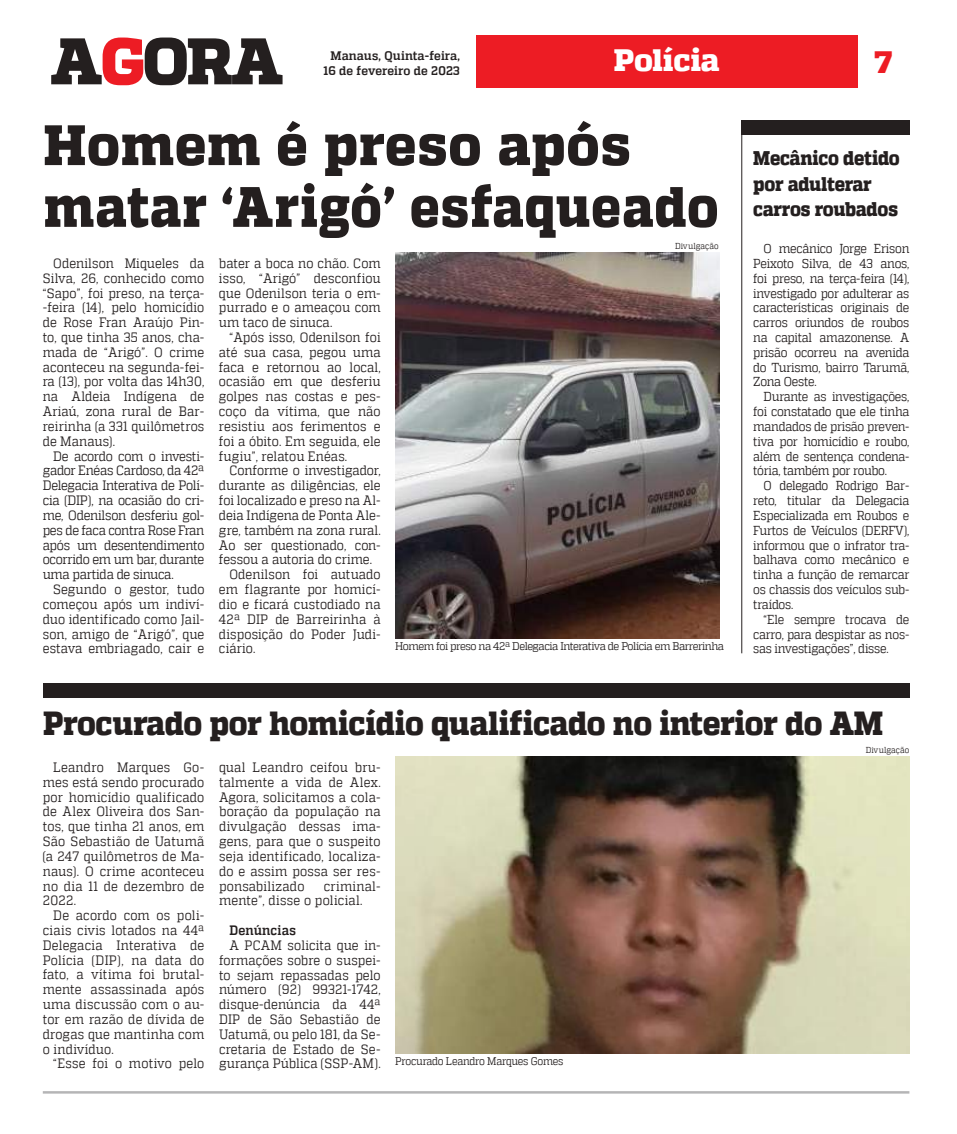
<style>
.page{position:relative;width:957px;height:1134px;background:#fff}
.page>*{position:absolute;margin:0;border:0;box-sizing:border-box;transform-origin:0 0}
.t1{font:800 56.88px/61.8px "MW Quadon";letter-spacing:.015em;color:#241f1f;scale:.94 1}
.t2{font:800 33.38px "MW Quadon";letter-spacing:-.015em;color:#241f1f;scale:.91 1}
.t3{font:800 30.88px "MW Quadon";color:#fff}
.t4{font:800 30.88px "MW Quadon";color:#ed1c24}
.t5{font:800 19.75px/25.9px "MW Quadon";letter-spacing:-.015em;color:#241f1f;scale:.89 1}
.t6{font:13.62px/14.9px "MW Quadon";letter-spacing:.005em;color:#241f1f;text-align:justify;scale:.89 1}
.t7{font:700 13.62px "MW Quadon";letter-spacing:.02em;color:#241f1f;scale:.89 1}
.t8{font:13px/14.9px "MW Quadon";letter-spacing:-.025em;color:#241f1f;text-align:justify;scale:.89 1}
.t9{font:700 12.38px/14.9px "MW Quadon";letter-spacing:.01em;color:#241f1f;text-align:center;scale:.94 1}
.t10{font:11.12px "MW Quadon";letter-spacing:-.04em;color:#241f1f;scale:.93 1}
.t11{font:11.12px "MW Quadon";letter-spacing:-.04em;color:#241f1f;scale:.89 1}
.t12{font:8.62px "MW Quadon";letter-spacing:.01em;color:#241f1f;scale:.89 1}
</style>
<div class="page">
<img style="left:395px;top:253px;width:324px;height:385px">
<div style="left:476px;top:35px;width:381px;height:53px;background:#ed1c24"></div>
<svg style="left:51px;top:38px;width:231px;height:47px"></svg>
<hr style="left:43px;top:1091px;width:866px;height:2px;background:#b5b5b6">
<div style="left:43px;top:683px;width:866px;height:15px;background:#241f1f"></div>
<img style="left:395px;top:757px;width:514px;height:296px">
<div style="left:741px;top:120px;width:168px;height:14px;background:#241f1f"></div>
<hr style="left:741px;top:120px;width:1px;height:533px;background:#241f1f">
<p class="t9" style="left:323px;top:49px;width:147px">Manaus, Quinta-feira,<br>16 de fevereiro de 2023</p>
<h3 class="t3" style="left:614px;top:42px;width:107px">Polícia</h3>
<h3 class="t4" style="left:874px;top:44px;width:19px">7</h3>
<h1 class="t1" style="left:44px;top:116px;width:719px">Homem é preso após matar ‘Arigó’ esfaqueado</h1>
<p class="t12" style="left:675px;top:241px;width:51px">Divulgação</p>
<p class="t6" style="left:219px;top:256px;width:183px">bater a boca no chão. Com isso, “Arigó” desconfiou que Odenilson teria o em&shy;purrado e o ameaçou com um taco de sinuca.</p>
<p class="t6" style="left:219px;top:330px;width:183px;text-indent:10px">“Após isso, Odenilson foi até sua casa, pegou uma faca e retornou ao local, ocasião em que desferiu golpes nas costas e pes&shy;coço da vítima, que não resistiu aos ferimentos e foi a óbito. Em seguida, ele fugiu”, relatou Enéas.</p>
<p class="t6" style="left:229px;top:463px;width:171px">Conforme o investigador,</p>
<p class="t6" style="left:219px;top:478px;width:183px">durante as diligências, ele</p>
<p class="t6" style="left:219px;top:493px;width:183px">foi localizado e preso na Al-</p>
<p class="t6" style="left:219px;top:508px;width:183px">deia Indígena de Ponta Ale-</p>
<p class="t6" style="left:219px;top:522px;width:183px">gre, também na zona rural.</p>
<p class="t6" style="left:219px;top:537px;width:183px">Ao ser questionado, con-</p>
<p class="t6" style="left:219px;top:552px;width:174px">fessou a autoria do crime.</p>
<p class="t6" style="left:229px;top:567px;width:171px">Odenilson foi autuado</p>
<p class="t6" style="left:219px;top:582px;width:183px">em flagrante por homicí-</p>
<p class="t6" style="left:219px;top:597px;width:183px">dio e ficará custodiado na</p>
<p class="t6" style="left:219px;top:611px;width:183px">42ª DIP de Barreirinha à</p>
<p class="t6" style="left:219px;top:626px;width:183px">disposição do Poder Judi-</p>
<p class="t6" style="left:219px;top:641px;width:42px">ciário.</p>
<h3 class="t5" style="left:753px;top:145px;width:166px">Mecânico detido por adulterar carros roubados</h3>
<p class="t8" style="left:753px;top:241px;width:177px;text-indent:10px">O mecânico Jorge Erison Peixoto Silva, de 43 anos, foi preso, na terça-feira (14), investigado por adulterar as características originais de carros oriundos de roubos na capital amazonense. A prisão ocorreu na avenida do Turismo, bairro Tarumã, Zona Oeste.</p>
<p class="t8" style="left:753px;top:389px;width:177px;text-indent:10px">Durante as investigações, foi constatado que ele tinha mandados de prisão preven&shy;tiva por homicídio e roubo, além de sentença condena&shy;tória, também por roubo.</p>
<p class="t8" style="left:753px;top:478px;width:177px;text-indent:10px">O delegado Rodrigo Bar&shy;reto, titular da Delegacia Especializada em Roubos e Furtos de Veículos (DERFV), informou que o infrator tra&shy;balhava como mecânico e tinha a função de remarcar os chassis dos veículos sub&shy;traídos.</p>
<p class="t8" style="left:753px;top:612px;width:177px;text-align:right">“Ele sempre trocava de carro, para despistar as nos-</p>
<p class="t6" style="left:43px;top:256px;width:183px;text-indent:10px">Odenilson Miqueles da Silva, 26, conhecido como “Sapo”, foi preso, na terça--feira (14), pelo homicídio de Rose Fran Araújo Pin&shy;to, que tinha 35 anos, cha&shy;mada de “Arigó”. O crime aconteceu na segunda-fei&shy;ra (13), por volta das 14h30, na Aldeia Indígena de Ariaú, zona rural de Bar&shy;reirinha (a 331 quilômetros de Manaus).</p>
<p class="t6" style="left:43px;top:448px;width:183px;text-indent:10px">De acordo com o investi&shy;gador Enéas Cardoso, da 42ª Delegacia Interativa de Polí&shy;cia (DIP), na ocasião do cri&shy;me, Odenilson desferiu gol&shy;pes de faca contra Rose Fran após um desentendimento ocorrido em um bar, durante uma partida de sinuca.</p>
<p class="t6" style="left:43px;top:582px;width:183px;text-indent:10px">Segundo o gestor, tudo começou após um indiví&shy;duo identificado como Jail&shy;son, amigo de “Arigó”, que estava embriagado, cair e</p>
<p class="t10" style="left:395px;top:640px;width:355px">Homem foi preso na 42ª Delegacia Interativa de Polícia em Barrerinha</p>
<p class="t8" style="left:753px;top:641px;width:154px">sas investigações”, disse.</p>
<h2 class="t2" style="left:43px;top:704px;width:924px">Procurado por homicídio qualificado no interior do AM</h2>
<p class="t12" style="left:865px;top:745px;width:51px">Divulgação</p>
<p class="t6" style="left:43px;top:760px;width:183px;text-indent:10px">Leandro Marques Go&shy;mes está sendo procurado por homicídio qualificado de Alex Oliveira dos San&shy;tos, que tinha 21 anos, em São Sebastião de Uatumã (a 247 quilômetros de Ma&shy;naus). O crime aconteceu no dia 11 de dezembro de 2022.</p>
<p class="t6" style="left:43px;top:908px;width:183px;text-indent:10px">De acordo com os poli&shy;ciais civis lotados na 44ª Delegacia Interativa de Polícia (DIP), na data do fato, a vítima foi brutal&shy;mente assassinada após uma discussão com o au&shy;tor em razão de dívida de drogas que mantinha com o indivíduo.</p>
<p class="t6" style="left:53px;top:1056px;width:171px">“Esse foi o motivo pelo</p>
<p class="t6" style="left:219px;top:760px;width:183px">qual Leandro ceifou bru&shy;talmente a vida de Alex.<br>Agora, solicitamos a cola&shy;boração da população na divulgação dessas ima&shy;gens, para que o suspeito seja identificado, localiza&shy;do e assim possa ser res&shy;ponsabilizado</p>
<p class="t6" style="left:219px;top:878px;width:183px;text-indent:105px">criminal&shy;mente”, disse o policial.</p>
<p class="t7" style="left:229px;top:922px;width:76px">Denúncias</p>
<p class="t6" style="left:219px;top:937px;width:183px;text-indent:10px">A PCAM solicita que in&shy;formações sobre o suspei&shy;to sejam repassadas pelo número (92) 99321-1742, disque-denúncia da 44ª DIP de São Sebastião de Uatumã, ou pelo 181, da Se&shy;cretaria de Estado de Se&shy;gurança Pública (SSP-AM).</p>
<p class="t11" style="left:395px;top:1055px;width:191px">Procurado Leandro Marques Gomes</p>
</div>
